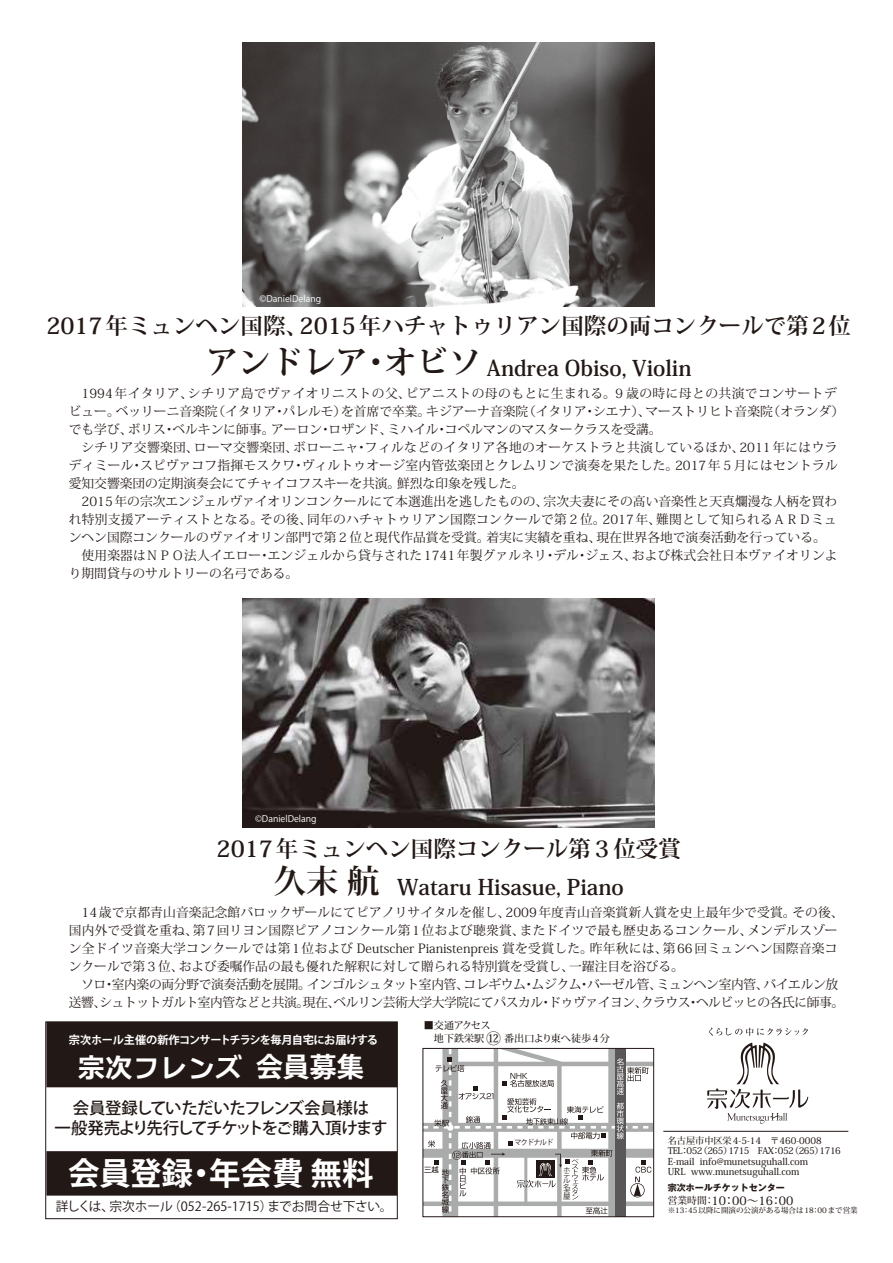
<style>
.page{position:relative;width:893px;height:1263px;background:#fff}
.page>*{position:absolute;margin:0;border:0;box-sizing:border-box;transform-origin:0 0}
.t1{font:700 31.5px "Koz Go Pro";color:#fff}
.t2{font:27.3px "Universal Line DSP E";color:#fff}
.t3{font:700 22.5px "Koz Min Pro";color:#221815}
.t4{font:700 21.6px "Koz Min Pro";color:#221815}
.t5{font:500 16.35px/20px "Koz Go Pro";letter-spacing:-.07em;color:#221815;text-align:center}
.t6{font:12.75px/18px "Koz Min Pro";color:#221815}
.t7{font:12.75px/18px "Koz Min Pro";letter-spacing:-.035em;color:#221815;text-align:center}
.t8{font:12.75px "Koz Min Pro";letter-spacing:.02em;color:#221815}
.t9{font:12.75px "Koz Min Pro";letter-spacing:.03em;color:#221815}
.t10{font:12.75px "Koz Go Pro";color:#221815}
.t11{font:500 11.7px "Koz Min Pro";color:#221815}
.t12{font:700 11.25px "Koz Go Pro";letter-spacing:-.03em;color:#fff}
.t13{font:500 10.05px "Koz Min Pro";color:#221815}
.t14{font:500 9.45px/10.2px "Koz Min Pro";color:#221815}
.t15{font:500 9.15px/10.2px "Koz Min Pro";letter-spacing:-.05em;color:#221815}
.t16{font:9px "Koz Go Pro";color:#fff}
.t17{font:700 9px "Gothic MB101 Pro";color:#221815}
.t18{font:500 7.5px "Koz Min Pro";color:#221815}
.t19{font:7.5px "Koz Go Pro";letter-spacing:-.1em;color:#221815;scale:.95 1}
.t20{font:6px "Koz Go Pro";color:#221815;scale:1.25 1}
.s1{font-size:32.4px}
.s2{font-size:15px}
.s3{font-family:"Koz Go Pro";font-weight:700}
.s4{font-size:9.75px}
</style>
<div class="page">
<svg style="left:425px;top:1050px;width:227px;height:165px"></svg>
<div style="left:46px;top:1022px;width:351px;height:65px;background:#221815"></div>
<div style="left:46px;top:1151px;width:351px;height:45px;background:#221815"></div>
<svg style="left:709px;top:1027px;width:99px;height:9px"></svg>
<svg style="left:707px;top:1042px;width:101px;height:82px"></svg>
<hr style="left:663px;top:1131px;width:185px;height:1px;background:#221815">
<div style="left:423px;top:1048px;width:231px;height:169px;border:1px solid #221815"></div>
<div style="left:45px;top:1021px;width:353px;height:198px;border:1px solid #221815"></div>
<img style="left:243px;top:598px;width:412px;height:229px">
<img style="left:243px;top:43px;width:412px;height:263px">
<p class="t16" style="left:260px;top:293px;width:63px">©DanielDelang</p>
<h3 class="t3" style="left:46px;top:309px;width:806px">2017年ミュンヘン国際、2015年ハチャトゥリアン国際の両コンクールで第2位</h3>
<h3 class="t4" style="left:206px;top:352px;width:487px"><span class="s1">アンドレア・オビソ</span> Andrea Obiso, Violin</h3>
<p class="t6" style="left:69px;top:384px;width:777px">　1994年イタリア、シチリア島でヴァイオリニストの父、ピアニストの母のもとに生まれる。９歳の時に母との共演でコンサートデビュー。ベッリーニ音楽院（イタリア・パレルモ）を首席で卒業。キジアーナ音楽院（イタリア・シエナ）、マーストリヒト音楽院（オランダ）でも学び、ボリス・ベルキンに師事。アーロン・ロザンド、ミハイル・コペルマンのマスタークラスを受講。</p>
<p class="t9" style="left:82px;top:438px;width:757px">シチリア交響楽団、ローマ交響楽団、ボローニャ・フィルなどのイタリア各地のオーケストラと共演しているほか、2011年にはウラ</p>
<p class="t8" style="left:69px;top:456px;width:770px">ディミール・スピヴァコフ指揮モスクワ・ヴィルトゥオージ室内管弦楽団とクレムリンで演奏を果たした。2017年５月にはセントラル</p>
<p class="t6" style="left:69px;top:474px;width:457px">愛知交響楽団の定期演奏会にてチャイコフスキーを共演。鮮烈な印象を残した。</p>
<p class="t6" style="left:69px;top:492px;width:770px">　2015年の宗次エンジェルヴァイオリンコンクールにて本選進出を逃したものの、宗次夫妻にその高い音楽性と天真爛漫な人柄を買わ</p>
<p class="t8" style="left:69px;top:510px;width:770px">れ特別支援アーティストとなる。その後、同年のハチャトゥリアン国際コンクールで第２位。2017年、難関として知られるＡＲＤミュ</p>
<p class="t6" style="left:69px;top:528px;width:759px">ンヘン国際コンクールのヴァイオリン部門で第２位と現代作品賞を受賞。着実に実績を重ね、現在世界各地で演奏活動を行っている。</p>
<p class="t6" style="left:82px;top:546px;width:758px">使用楽器はＮＰＯ法人イエロー・エンジェルから貸与された1741年製グァルネリ・デル・ジェス、および株式会社日本ヴァイオリンよ</p>
<p class="t6" style="left:69px;top:564px;width:231px">り期間貸与のサルトリーの名弓である。</p>
<p class="t16" style="left:255px;top:813px;width:63px">©DanielDelang</p>
<h3 class="t3" style="left:217px;top:832px;width:466px">2017年ミュンヘン国際コンクール第３位受賞</h3>
<h3 class="t4" style="left:274px;top:871px;width:351px"><span class="s1">久末 航</span> Wataru Hisasue, Piano</h3>
<p class="t6" style="left:69px;top:903px;width:776px">　14歳で京都青山音楽記念館バロックザールにてピアノリサイタルを催し、2009年度青山音楽賞新人賞を史上最年少で受賞。その後、国内外で受賞を重ね、第7回リヨン国際ピアノコンクール第1位および聴衆賞、またドイツで最も歴史あるコンクール、メンデルスゾーン全ドイツ音楽大学コンクールでは第1位および Deutscher Pianistenpreis 賞を受賞した。昨年秋には、第66回ミュンヘン国際音楽コンクールで第３位、および委嘱作品の最も優れた解釈に対して贈られる特別賞を受賞し、一躍注目を浴びる。</p>
<p class="t7" style="left:69px;top:975px;width:777px">ソロ・室内楽の両分野で演奏活動を展開。インゴルシュタット室内管、コレギウム・ムジクム・バーゼル管、ミュンヘン室内管、バイエルン放<br>送響、シュトットガルト室内管などと共演。現在、ベルリン芸術大学大学院にてパスカル・ドゥヴァイヨン、クラウス・ヘルビッヒの各氏に師事。</p>
<p class="t13" style="left:424px;top:1018px;width:68px">■交通アクセス</p>
<p class="t12" style="left:69px;top:1032px;width:310px">宗次ホール主催の新作コンサートチラシを毎月自宅にお届けする</p>
<p class="t13" style="left:424px;top:1031px;width:187px">　地下鉄栄駅 <span class="s2">⑫</span> 番出口より東へ徒歩4分</p>
<h2 class="t2" style="left:78px;top:1054px;width:288px">宗次フレンズ <span class="s3">会員募集</span></h2>
<p class="t5" style="left:55px;top:1099px;width:335px">会員登録していただいたフレンズ会員様は<br>一般発売より先行してチケットをご購入頂けます</p>
<h1 class="t1" style="left:68px;top:1153px;width:307px">会員登録・年会費 無料</h1>
<p class="t10" style="left:56px;top:1198px;width:339px">詳しくは、宗次ホール（052-265-1715）までお問合せ下さい。</p>
<p class="t19" style="left:514px;top:1138px;width:43px">マクドナルド</p>
<p class="t20" style="left:563px;top:1166px;width:7px">ホ</p>
<p class="t20" style="left:563px;top:1172px;width:7px">テ</p>
<p class="t20" style="left:563px;top:1177px;width:7px">ル</p>
<p class="t20" style="left:563px;top:1182px;width:7px">名</p>
<p class="t20" style="left:563px;top:1188px;width:7px">古</p>
<p class="t20" style="left:563px;top:1193px;width:7px">屋</p>
<p class="t15" style="left:668px;top:1135px;width:175px">名古屋市中区栄4-5-14　〒460-0008<br>TEL：052（265）1715 FAX：052（265）1716</p>
<p class="t14" style="left:668px;top:1156px;width:142px">E-mail info@munetsuguhall.com<br>URL www.munetsuguhall.com</p>
<p class="t11" style="left:668px;top:1192px;width:127px"><span class="s4">営業時間：</span>10：00～16：00</p>
<p class="t18" style="left:668px;top:1205px;width:191px">※13：45以降に開演の公演がある場合は18：00まで営業</p>
<p class="t17" style="left:668px;top:1180px;width:119px">宗次ホールチケットセンター</p>
</div>
